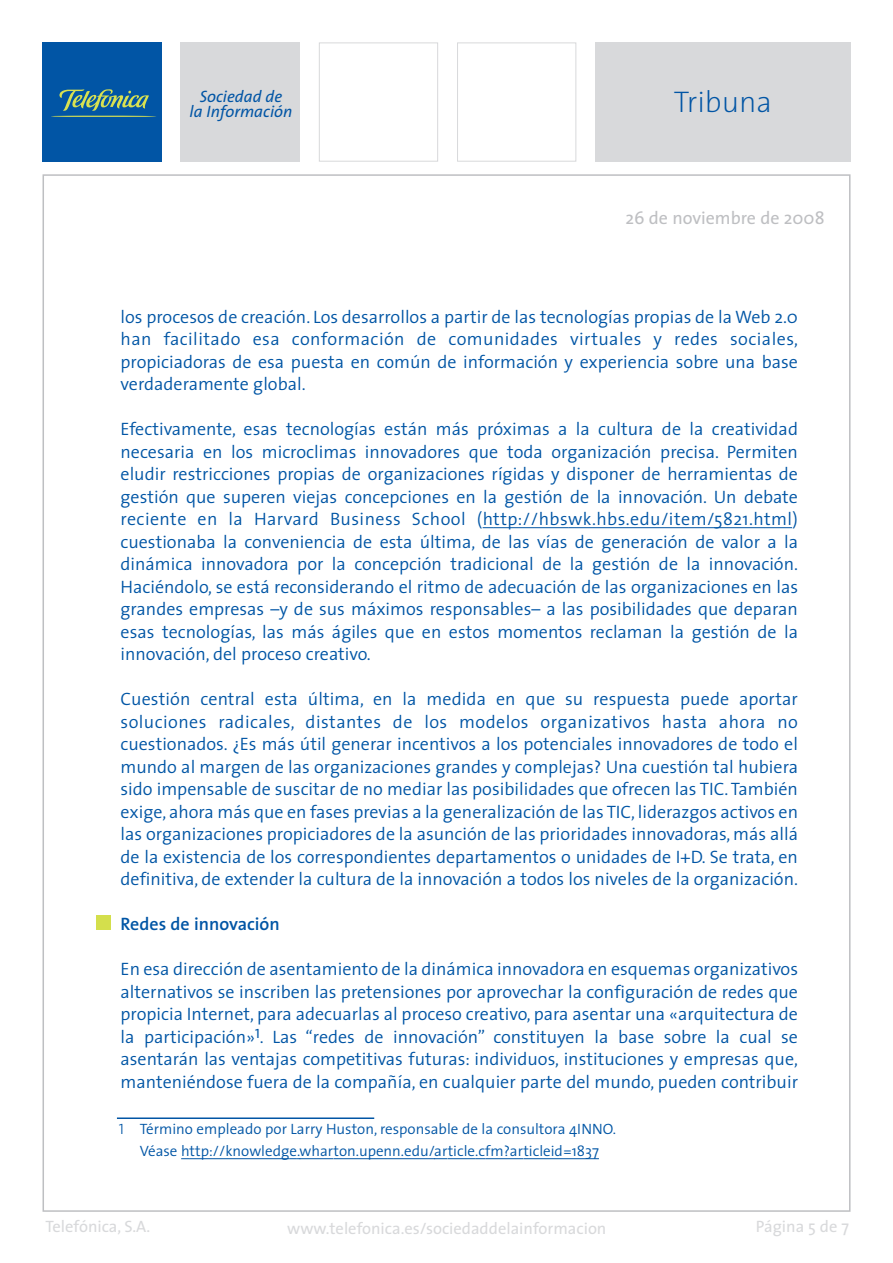
<style>
.page{position:relative;width:893px;height:1263px;background:#fff}
.page>*{position:absolute;margin:0;border:0;box-sizing:border-box;transform-origin:0 0}
.t1{font:200 30px "The Sans";color:#0155a5}
.t2{font:300 18px/22.5px "The Sans";color:#0155a5;text-align:justify}
.t3{font:18px "The Sans";color:#bebfc2}
.t4{font:600 18px "The Sans";color:#0155a5}
.t5{font:16.5px "The Sans";color:#d8d9db}
.t6{font:italic 16.5px/15px "The Sans";color:#0155a5;text-align:center}
.t7{font:300 15px/22.2px "The Sans";color:#0155a5;text-align:center}
.s1{font-family:"The Sans Light Caps";font-weight:400}
</style>
<div class="page">
<hr style="left:493px;top:527px;width:75px;height:1px;background:#0155a5">
<hr style="left:568px;top:527px;width:147px;height:1px;background:#0155a5">
<hr style="left:714px;top:527px;width:50px;height:1px;background:#0155a5">
<svg style="left:764px;top:527px;width:28px;height:1px"></svg>
<div style="left:97px;top:916px;width:14px;height:14px;background:#d4df4c"></div>
<div style="left:43px;top:43px;width:119px;height:119px;background:#0155a5"></div>
<svg style="left:51px;top:89px;width:105px;height:28px"></svg>
<div style="left:181px;top:43px;width:119px;height:119px;background:#d8d9db"></div>
<div style="left:319px;top:43px;width:119px;height:119px;border:1px solid #d8d9db"></div>
<div style="left:457px;top:43px;width:119px;height:119px;border:1px solid #d8d9db"></div>
<div style="left:595px;top:43px;width:255px;height:119px;background:#d8d9db"></div>
<hr style="left:190px;top:1158px;width:99px;height:1px;background:#0155a5">
<hr style="left:299px;top:1158px;width:34px;height:1px;background:#0155a5">
<hr style="left:333px;top:1158px;width:102px;height:1px;background:#0155a5">
<svg style="left:434px;top:1158px;width:51px;height:1px"></svg>
<hr style="left:485px;top:1158px;width:38px;height:1px;background:#0155a5">
<hr style="left:523px;top:1158px;width:76px;height:1px;background:#0155a5">
<hr style="left:117px;top:1118px;width:257px;height:1px;background:#0155a5">
<p class="t6" style="left:190px;top:90px;width:104px">Sociedad de<br>la Información</p>
<h1 class="t1" style="left:674px;top:90px;width:100px">Tribuna</h1>
<p class="t3" style="left:625px;top:211px;width:201px">26 de noviembre de 2008</p>
<p class="t2" style="left:121px;top:307px;width:679px">los procesos de creación. Los desarrollos a partir de las tecnologías propias de la Web 2.0 han facilitado esa conformación de comunidades virtuales y redes sociales, propiciadoras de esa puesta en común de información y experiencia sobre una base verdaderamente global.</p>
<p class="t2" style="left:121px;top:419px;width:679px">Efectivamente, esas tecnologías están más próximas a la cultura de la creatividad necesaria en los microclimas innovadores que toda organización precisa. Permiten eludir restricciones propias de organizaciones rígidas y disponer de herramientas de gestión que superen viejas concepciones en la gestión de la innovación. Un debate reciente en la Harvard Business School (http://hbswk.hbs.edu/item/5821.html) cuestionaba la conveniencia de esta última, de las vías de generación de valor a la dinámica innovadora por la concepción tradicional de la gestión de la innovación.<br>Haciéndolo, se está reconsiderando el ritmo de adecuación de las organizaciones en las grandes empresas –y de sus máximos responsables– a las posibilidades que deparan esas tecnologías, las más ágiles que en estos momentos reclaman la gestión de la innovación, del proceso creativo.</p>
<p class="t2" style="left:121px;top:689px;width:679px">Cuestión central esta última, en la medida en que su respuesta puede aportar soluciones radicales, distantes de los modelos organizativos hasta ahora no cuestionados. ¿Es más útil generar incentivos a los potenciales innovadores de todo el mundo al margen de las organizaciones grandes y complejas? Una cuestión tal hubiera sido impensable de suscitar de no mediar las posibilidades que ofrecen las TIC. También exige, ahora más que en fases previas a la generalización de las TIC, liderazgos activos en las organizaciones propiciadores de la asunción de las prioridades innovadoras, más allá de la existencia de los correspondientes departamentos o unidades de I+D. Se trata, en definitiva, de extender la cultura de la innovación a todos los niveles de la organización.</p>
<p class="t4" style="left:121px;top:917px;width:161px">Redes de innovación</p>
<p class="t2" style="left:121px;top:959px;width:679px">En esa dirección de asentamiento de la dinámica innovadora en esquemas organizativos alternativos se inscriben las pretensiones por aprovechar la configuración de redes que propicia Internet, para adecuarlas al proceso creativo, para asentar una «arquitectura de la participación»<sup>1</sup>. Las “redes de innovación” constituyen la base sobre la cual se asentarán las ventajas competitivas futuras: individuos, instituciones y empresas que, manteniéndose fuera de la compañía, en cualquier parte del mundo, pueden contribuir</p>
<p class="t7" style="left:119px;top:1119px;width:499px"><span class="s1">1</span> Término empleado por Larry Huston, responsable de la consultora 4INNO.<br>Véase http://knowledge.wharton.upenn.edu/article.cfm?articleid=1837</p>
<p class="t5" style="left:46px;top:1220px;width:106px">Telefónica, S.A.</p>
<p class="t5" style="left:287px;top:1222px;width:321px">www.telefonica.es/sociedaddelainformacion</p>
<p class="t5" style="left:756px;top:1220px;width:95px">Página 5 de 7</p>
</div>
